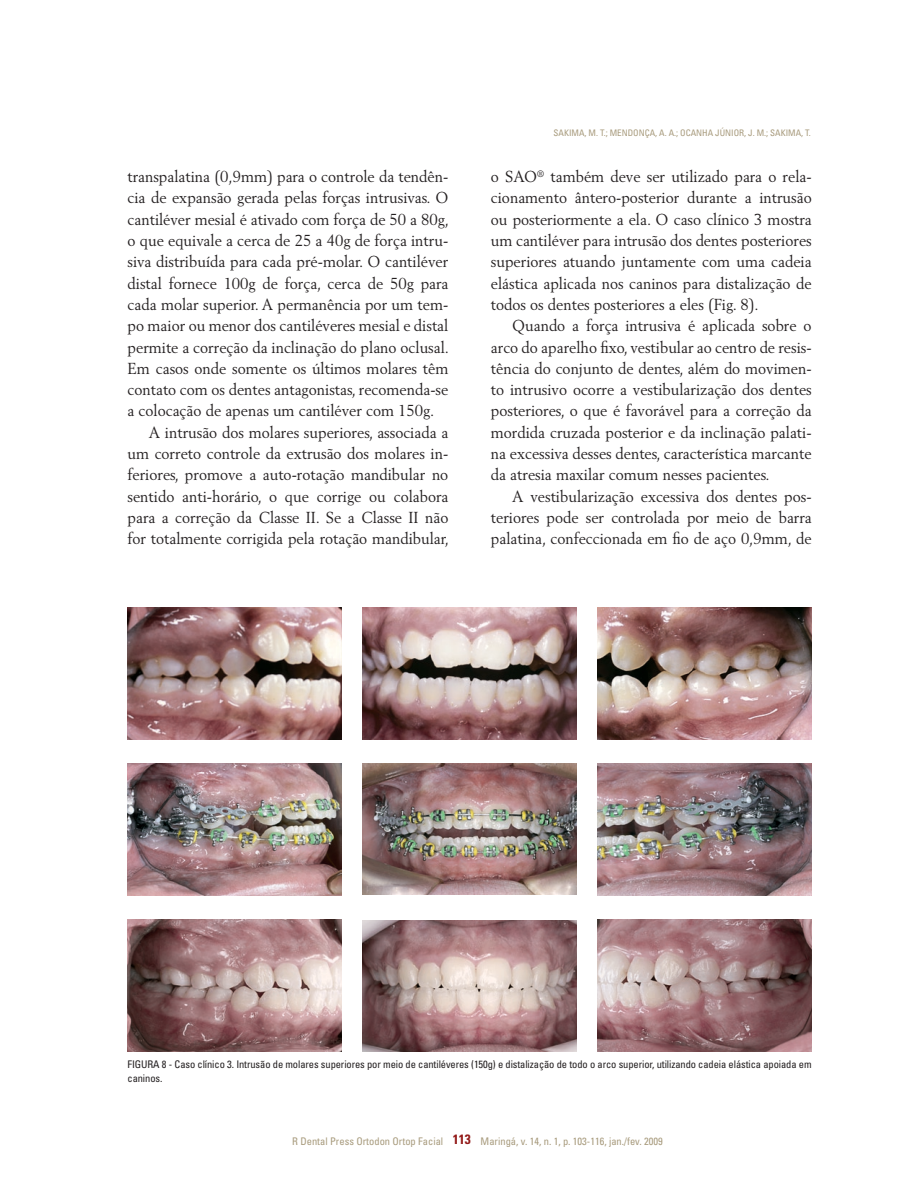
<style>
.page{position:relative;width:918px;height:1188px;background:#fff}
.page>*{position:absolute;margin:0;border:0;box-sizing:border-box;transform-origin:0 0}
.t1{font:15.75px/21.3px "Berling";color:#231f20;text-align:justify;scale:.95 1}
.t2{font:condensed 10.5px/13.5px "Univers";letter-spacing:-.01em;color:#231f20}
.t3{font:condensed 10.5px "Univers";color:#a89b7d}
.t4{font:condensed 9px "Univers";color:#a89b7d}
.s1{font-weight:700;font-size:13.5px;color:#931b1a}
</style>
<div class="page">
<img style="left:128px;top:608px;width:213px;height:132px">
<img style="left:128px;top:764px;width:213px;height:132px">
<img style="left:598px;top:920px;width:214px;height:131px">
<img style="left:598px;top:608px;width:214px;height:132px">
<img style="left:598px;top:764px;width:214px;height:132px">
<img style="left:128px;top:920px;width:213px;height:131px">
<img style="left:363px;top:608px;width:214px;height:131px">
<img style="left:363px;top:764px;width:214px;height:131px">
<img style="left:363px;top:920px;width:214px;height:131px">
<p class="t1" style="left:128px;top:166px;width:339px">transpalatina (0,9mm) para o controle da tendên-</p>
<p class="t1" style="left:128px;top:187px;width:339px">cia de expansão gerada pelas forças intrusivas. O</p>
<p class="t1" style="left:128px;top:208px;width:340px">cantiléver mesial é ativado com força de 50 a 80g,</p>
<p class="t1" style="left:128px;top:230px;width:339px">o que equivale a cerca de 25 a 40g de força intru-</p>
<p class="t1" style="left:128px;top:251px;width:339px">siva distribuída para cada pré-molar. O cantiléver</p>
<p class="t1" style="left:128px;top:272px;width:339px">distal fornece 100g de força, cerca de 50g para</p>
<p class="t1" style="left:128px;top:294px;width:339px">cada molar superior. A permanência por um tem-</p>
<p class="t1" style="left:128px;top:315px;width:339px">po maior ou menor dos cantiléveres mesial e distal</p>
<p class="t1" style="left:128px;top:336px;width:340px">permite a correção da inclinação do plano oclusal.</p>
<p class="t1" style="left:128px;top:357px;width:339px">Em casos onde somente os últimos molares têm</p>
<p class="t1" style="left:128px;top:379px;width:339px">contato com os dentes antagonistas, recomenda-se</p>
<p class="t1" style="left:128px;top:400px;width:324px">a colocação de apenas um cantiléver com 150g.</p>
<p class="t1" style="left:149px;top:421px;width:317px">A intrusão dos molares superiores, associada a</p>
<p class="t1" style="left:128px;top:443px;width:339px">um correto controle da extrusão dos molares in-</p>
<p class="t1" style="left:128px;top:464px;width:339px">feriores, promove a auto-rotação mandibular no</p>
<p class="t1" style="left:128px;top:485px;width:339px">sentido anti-horário, o que corrige ou colabora</p>
<p class="t1" style="left:128px;top:506px;width:339px">para a correção da Classe II. Se a Classe II não</p>
<p class="t1" style="left:128px;top:528px;width:340px">for totalmente corrigida pela rotação mandibular,</p>
<p class="t4" style="left:554px;top:128px;width:259px">Sakima, M. T.; Mendo nça, A. A.; o canha Júnior, J. M.; Sakima, T.</p>
<p class="t1" style="left:491px;top:166px;width:339px">o SAO<sup>®</sup> também deve ser utilizado para o rela&shy;cionamento ântero-posterior durante a intrusão ou posteriormente a ela. O caso clínico 3 mostra um cantiléver para intrusão dos dentes posteriores superiores atuando juntamente com uma cadeia elástica aplicada nos caninos para distalização de todos os dentes posteriores a eles (Fig. 8).</p>
<p class="t1" style="left:491px;top:315px;width:339px;text-indent:21px">Quando a força intrusiva é aplicada sobre o arco do aparelho fixo, vestibular ao centro de resis&shy;tência do conjunto de dentes, além do movimen&shy;to intrusivo ocorre a vestibularização dos dentes posteriores, o que é favorável para a correção da mordida cruzada posterior e da inclinação palati&shy;na excessiva desses dentes, característica marcante da atresia maxilar comum nesses pacientes.</p>
<p class="t1" style="left:491px;top:485px;width:339px;text-indent:21px">A vestibularização excessiva dos dentes pos&shy;teriores pode ser controlada por meio de barra palatina, confeccionada em fio de aço 0,9mm, de</p>
<p class="t2" style="left:128px;top:1058px;width:686px">FIGURA 8 - Caso clínico 3. Intrusão de molares superiores por meio de cantiléveres (150g) e distalização de todo o arco superior, utilizando cadeia elástica apoiada em caninos.</p>
<p class="t3" style="left:292px;top:1134px;width:372px">R Dental Press Ortodon Ortop Facial <span class="s1">113</span> Maringá, v. 14, n. 1, p. 103-116, jan./fev. 2009</p>
</div>
